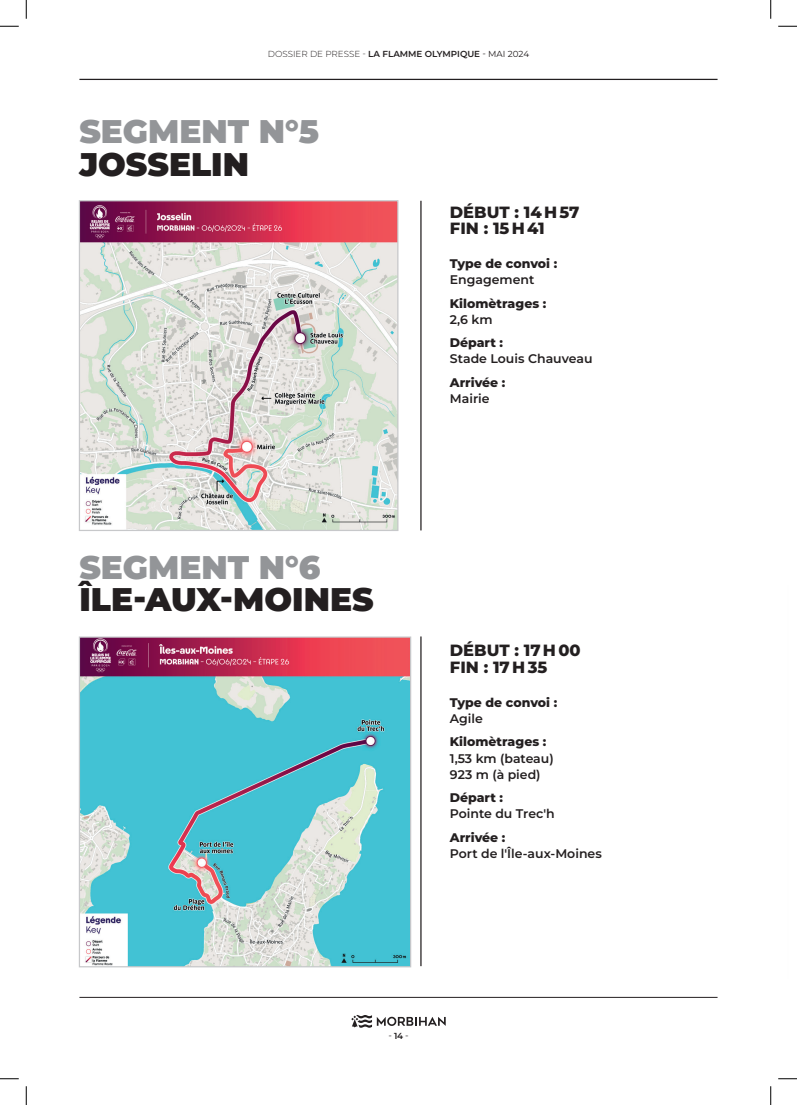
<style>
.page{position:relative;width:797px;height:1105px;background:#fff}
.page>*{position:absolute;margin:0;border:0;box-sizing:border-box;transform-origin:0 0}
.t1{font:900 32.75px "Montserrat";color:#231f20}
.t2{font:900 32.75px "Montserrat";color:#939598}
.t3{font:800 16.25px/16.9px "Montserrat";color:#231f20}
.t4{font:600 12.5px/16.2px "Montserrat";color:#231f20}
.t5{font:800 12.5px "Montserrat";color:#231f20}
.t6{font:600 8.75px "Montserrat";color:#231f20}
.t7{font:8.75px "Montserrat";color:#231f20}
.s1{font-weight:300}
.s2{font-weight:400}
.s3{font-weight:600}
</style>
<div class="page">
<hr style="left:79px;top:79px;width:638px;height:1px;background:#231f20">
<hr style="left:79px;top:997px;width:638px;height:1px;background:#231f20">
<svg style="left:351px;top:1015px;width:94px;height:13px"></svg>
<img style="left:81px;top:202px;width:315px;height:327px">
<div style="left:79px;top:200px;width:319px;height:331px;border:1px solid #c7c8ca"></div>
<hr style="left:420px;top:201px;width:1px;height:329px;background:#231f20">
<hr style="left:420px;top:636px;width:1px;height:330px;background:#231f20">
<img style="left:81px;top:638px;width:328px;height:327px">
<div style="left:79px;top:636px;width:332px;height:331px;border:1px solid #c7c8ca"></div>
<svg style="left:0;top:25px;width:19px;height:2px"></svg>
<svg style="left:778px;top:25px;width:19px;height:2px"></svg>
<svg style="left:0;top:1078px;width:19px;height:1px"></svg>
<svg style="left:778px;top:1078px;width:19px;height:1px"></svg>
<svg style="left:25px;top:0;width:2px;height:19px"></svg>
<svg style="left:25px;top:1086px;width:2px;height:19px"></svg>
<svg style="left:770px;top:0;width:1px;height:19px"></svg>
<svg style="left:770px;top:1086px;width:1px;height:19px"></svg>
<p class="t6" style="left:268px;top:48px;width:263px"><span class="s1">DOSSIER DE PRESSE -</span> LA FLAMME OLYMPIQUE <span class="s2">- MAI 2024</span></p>
<h1 class="t2" style="left:79px;top:110px;width:241px">SEGMENT N°5</h1>
<h1 class="t1" style="left:79px;top:142px;width:171px">JOSSELIN</h1>
<h1 class="t2" style="left:79px;top:545px;width:243px">SEGMENT N°6</h1>
<h1 class="t1" style="left:79px;top:578px;width:295px">ÎLE-AUX-MOINES</h1>
<h2 class="t3" style="left:450px;top:202px;width:131px">DÉBUT : 14 H 57<br>FIN : 15 H 41</h2>
<p class="t5" style="left:450px;top:254px;width:109px">Type de convoi :</p>
<p class="t4" style="left:450px;top:271px;width:86px">Engagement</p>
<p class="t5" style="left:450px;top:294px;width:98px">Kilomètrages :</p>
<p class="t4" style="left:450px;top:311px;width:44px">2,6 km</p>
<p class="t5" style="left:450px;top:333px;width:55px">Départ :</p>
<p class="t4" style="left:450px;top:350px;width:144px">Stade Louis Chauveau</p>
<p class="t5" style="left:450px;top:373px;width:57px">Arrivée :</p>
<p class="t4" style="left:450px;top:390px;width:41px">Mairie</p>
<h2 class="t3" style="left:450px;top:641px;width:132px">DÉBUT : 17 H 00<br>FIN : 17 H 35</h2>
<p class="t5" style="left:450px;top:693px;width:109px">Type de convoi :</p>
<p class="t4" style="left:450px;top:710px;width:34px">Agile</p>
<p class="t5" style="left:450px;top:733px;width:98px">Kilomètrages :</p>
<p class="t4" style="left:450px;top:750px;width:105px">1,53 km (bateau)<br>923 m (à pied)</p>
<p class="t5" style="left:450px;top:788px;width:55px">Départ :</p>
<p class="t4" style="left:450px;top:805px;width:106px">Pointe du Trec'h</p>
<p class="t5" style="left:450px;top:828px;width:57px">Arrivée :</p>
<p class="t4" style="left:450px;top:845px;width:153px">Port de l'Île-aux-Moines</p>
<p class="t7" style="left:388px;top:1030px;width:22px">- <span class="s3">14</span> -</p>
</div>
